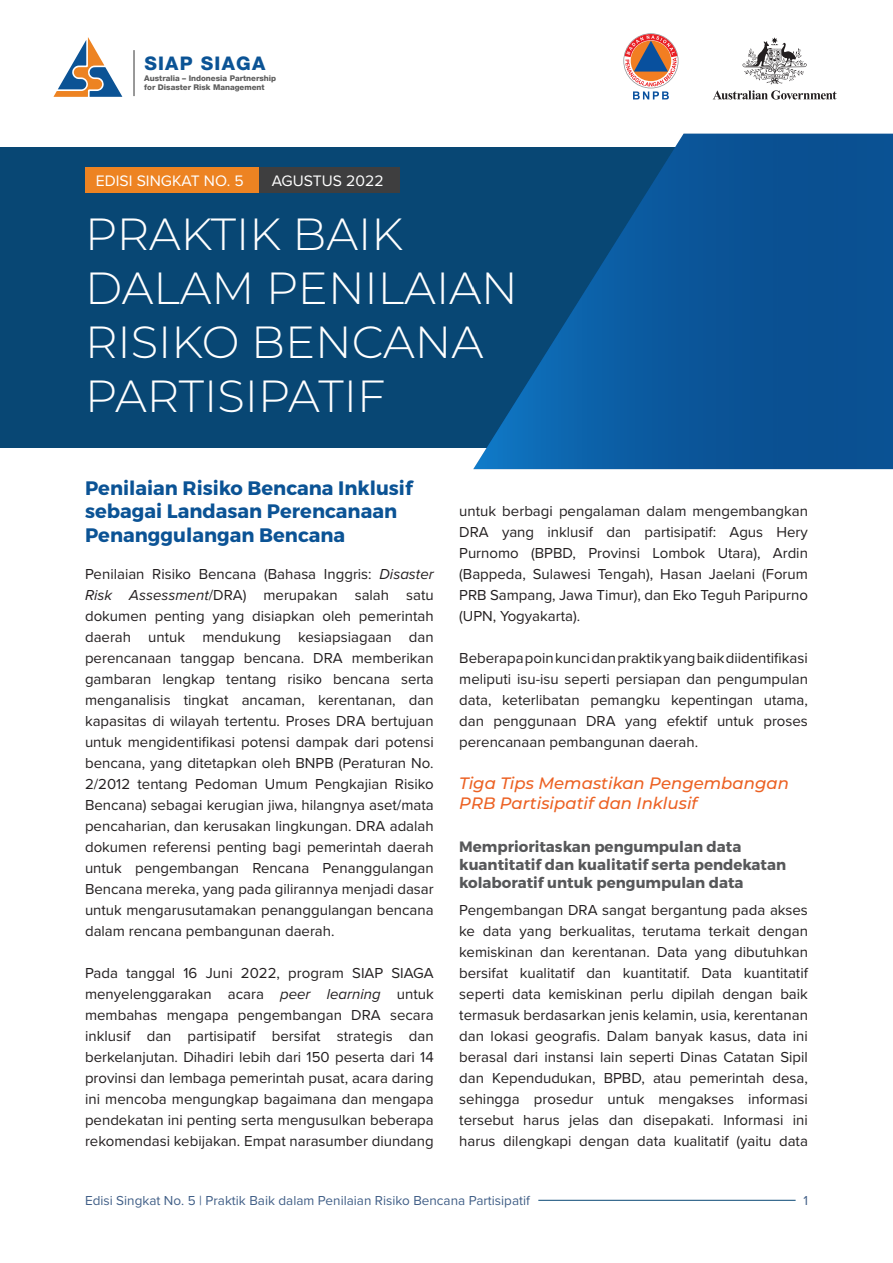
<style>
.page{position:relative;width:893px;height:1263px;background:#fff}
.page>*{position:absolute;margin:0;border:0;box-sizing:border-box;transform-origin:0 0}
.t1{font:300 45px/54px "Montserrat";color:#fff}
.heading_1{font:700 19.5px/23.4px "Montserrat";color:#0b5395}
.t2{font:800 18.75px "Helvetica Neue LT Std";letter-spacing:.065em;color:#0b5395}
.Heading_2{font:italic 500 16.5px/19.8px "Montserrat";color:#ec6123}
.t3{font:15.75px "Proxima Nova";color:#fff}
.t4{font:15px/21px "Proxima Nova";color:#231f20;text-align:justify}
.Heading_3{font:700 15px/18px "Montserrat";color:#57585a}
.page_number{font:13.5px "Proxima Nova";color:#415f87}
.t5{font:800 7.95px/9.4px "Helvetica Neue LT Std";color:#5c5c5c}
.s1{font-style:italic}
</style>
<div class="page">
<div style="left:0;top:147px;width:893px;height:301px;background:#084774"></div>
<svg style="left:54px;top:37px;width:68px;height:60px"></svg>
<hr style="left:133px;top:50px;width:2px;height:46px;background:#5c5c5c">
<svg style="left:625px;top:34px;width:52px;height:65px"></svg>
<svg style="left:713px;top:90px;width:123px;height:10px"></svg>
<svg style="left:742px;top:37px;width:65px;height:47px"></svg>
<div style="left:85px;top:167px;width:175px;height:26px;background:#ed8322"></div>
<div style="left:260px;top:167px;width:140px;height:26px;background:#3e3e3f"></div>
<svg style="left:473px;top:134px;width:420px;height:335px"></svg>
<hr style="left:538px;top:1200px;width:258px;height:1px;background:#084774">
<p class="t2" style="left:144px;top:52px;width:122px">SIAP SIAGA</p>
<p class="t5" style="left:144px;top:73px;width:133px">Australia – Indonesia Partnership for Disaster Risk Management</p>
<p class="t3" style="left:96px;top:169px;width:149px">EDISI SINGKAT NO. 5</p>
<p class="t3" style="left:272px;top:169px;width:113px">AGUSTUS 2022</p>
<p class="t1" style="left:85px;top:205px;width:434px">PRAKTIK BAIK<br>DALAM PENILAIAN<br>RISIKO BENCANA<br>PARTISIPATIF</p>
<p class="heading_1" style="left:85px;top:477px;width:329px">Penilaian Risiko Bencana Inklusif sebagai Landasan Perencanaan<br>Penanggulangan Bencana</p>
<p class="t4" style="left:85px;top:563px;width:350px">Penilaian Risiko Bencana (Bahasa Inggris: <span class="s1">Disaster Risk Assessment</span>/DRA) merupakan salah satu dokumen penting yang disiapkan oleh pemerintah daerah untuk mendukung kesiapsiagaan dan perencanaan tanggap bencana. DRA memberikan gambaran lengkap tentang risiko bencana serta menganalisis tingkat ancaman, kerentanan, dan kapasitas di wilayah tertentu. Proses DRA bertujuan untuk mengidentifikasi potensi dampak dari potensi bencana, yang ditetapkan oleh BNPB (Peraturan No.<br>2/2012 tentang Pedoman Umum Pengkajian Risiko Bencana) sebagai kerugian jiwa, hilangnya aset/mata pencaharian, dan kerusakan lingkungan. DRA adalah dokumen referensi penting bagi pemerintah daerah untuk pengembangan Rencana Penanggulangan Bencana mereka, yang pada gilirannya menjadi dasar untuk mengarusutamakan penanggulangan bencana dalam rencana pembangunan daerah.</p>
<p class="t4" style="left:85px;top:962px;width:350px">Pada tanggal 16 Juni 2022, program SIAP SIAGA menyelenggarakan acara <span class="s1">peer learning</span> untuk membahas mengapa pengembangan DRA secara inklusif dan partisipatif bersifat strategis dan berkelanjutan. Dihadiri lebih dari 150 peserta dari 14 provinsi dan lembaga pemerintah pusat, acara daring ini mencoba mengungkap bagaimana dan mengapa pendekatan ini penting serta mengusulkan beberapa rekomendasi kebijakan. Empat narasumber diundang</p>
<p class="t4" style="left:459px;top:500px;width:350px">untuk berbagi pengalaman dalam mengembangkan DRA yang inklusif dan partisipatif: Agus Hery Purnomo (BPBD, Provinsi Lombok Utara), Ardin (Bappeda, Sulawesi Tengah), Hasan Jaelani (Forum PRB Sampang, Jawa Timur), dan Eko Teguh Paripurno (UPN, Yogyakarta).</p>
<p class="t4" style="left:459px;top:647px;width:350px">Beberapa poin kunci dan praktik yang baik diidentifikasi meliputi isu-isu seperti persiapan dan pengumpulan data, keterlibatan pemangku kepentingan utama, dan penggunaan DRA yang efektif untuk proses perencanaan pembangunan daerah.</p>
<p class="Heading_2" style="left:459px;top:773px;width:331px">Tiga Tips Memastikan Pengembangan<br>PRB Partisipatif dan Inklusif</p>
<p class="Heading_3" style="left:459px;top:838px;width:328px">Memprioritaskan pengumpulan data kuantitatif dan kualitatif serta pendekatan kolaboratif untuk pengumpulan data</p>
<p class="t4" style="left:459px;top:899px;width:350px">Pengembangan DRA sangat bergantung pada akses ke data yang berkualitas, terutama terkait dengan kemiskinan dan kerentanan. Data yang dibutuhkan bersifat kualitatif dan kuantitatif. Data kuantitatif seperti data kemiskinan perlu dipilah dengan baik termasuk berdasarkan jenis kelamin, usia, kerentanan dan lokasi geografis. Dalam banyak kasus, data ini berasal dari instansi lain seperti Dinas Catatan Sipil dan Kependudukan, BPBD, atau pemerintah desa, sehingga prosedur untuk mengakses informasi tersebut harus jelas dan disepakati. Informasi ini harus dilengkapi dengan data kualitatif (yaitu data</p>
<p class="page_number" style="left:85px;top:1190px;width:446px">Edisi Singkat No. 5 | Praktik Baik dalam Penilaian Risiko Bencana Partisipatif</p>
<p class="page_number" style="left:803px;top:1190px;width:6px">1</p>
</div>
